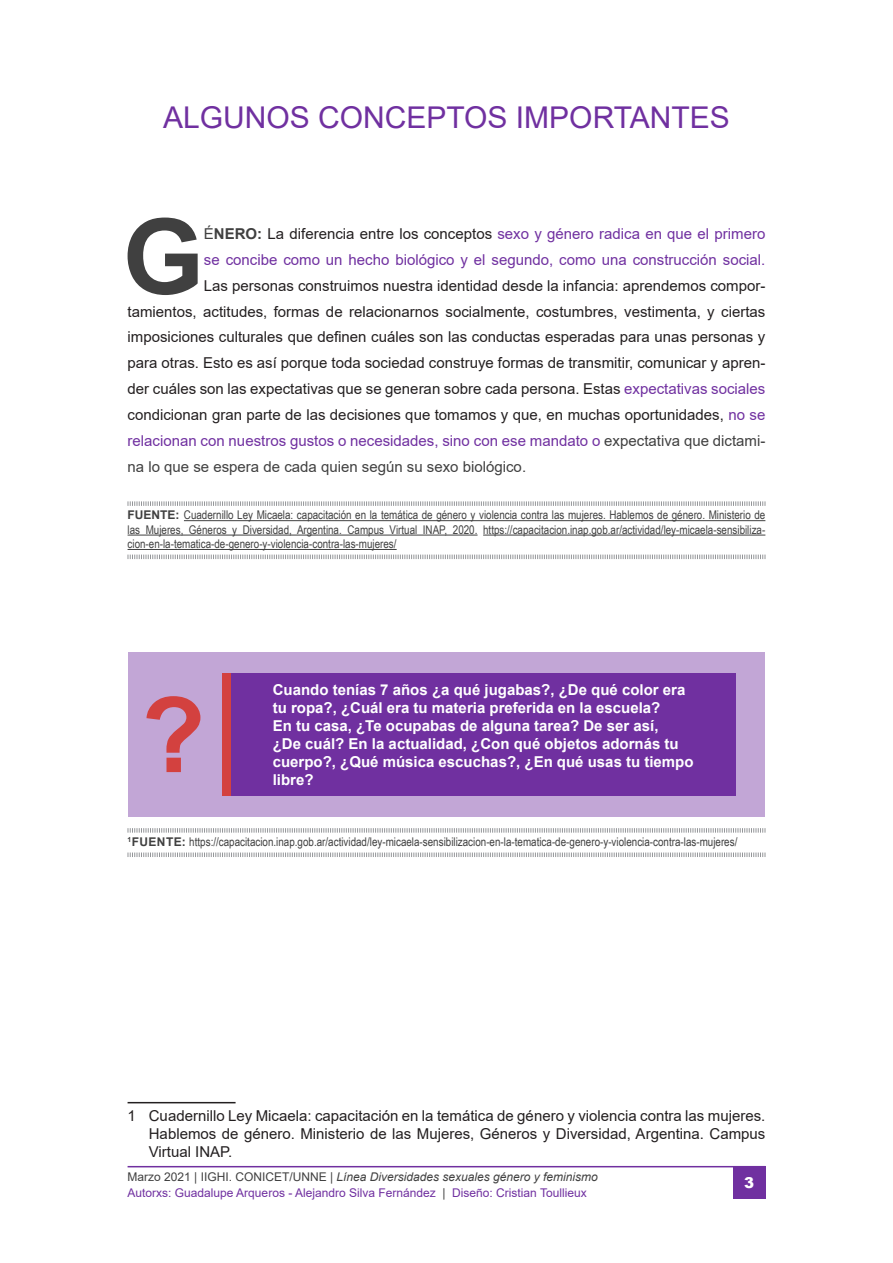
<style>
.page{position:relative;width:893px;height:1263px;background:#fff}
.page>*{position:absolute;margin:0;border:0;box-sizing:border-box;transform-origin:0 0}
.Seguir_leyendo{font:700 105px "Arial";color:#d3413f}
.t1{font:700 104.7px "Arial";color:#404040}
.t2{font:30px "Arial";color:#7030a0}
.t3{font:15px/18px "Arial";color:#231f20;text-align:justify}
.Seguir_leyendo-2{font:700 15px/18px "Arial";color:#fff}
.t4{font:15px "Arial";color:#7030a0}
.t5{font:15px "Arial";color:#404040}
.t6{font:900 15px "Arial";color:#fff}
.Fuente{font:12px/14.4px "Arial Narrow";color:#404040;text-align:justify}
.t7{font:12px/16.2px "Arial";color:#7030a0}
.s1{color:#404040}
.s2{font-weight:700;color:#404040}
.s3{color:#231f20}
.s4{color:#7030a0}
.s5{font-family:"Arial";font-weight:700}
.s6{font-style:italic;color:#404040}
</style>
<div class="page">
<div style="left:733px;top:1166px;width:32px;height:32px;background:#7030a0"></div>
<hr style="left:128px;top:1166px;width:637px;height:1px;background:#7030a0">
<svg style="left:127px;top:501px;width:639px;height:5px"></svg>
<hr style="left:184px;top:520px;width:581px;height:1px;background:#404040">
<hr style="left:128px;top:535px;width:350px;height:1px;background:#404040">
<hr style="left:483px;top:535px;width:282px;height:1px;background:#404040">
<svg style="left:127px;top:554px;width:639px;height:5px"></svg>
<hr style="left:128px;top:549px;width:269px;height:1px;background:#404040">
<svg style="left:127px;top:828px;width:639px;height:5px"></svg>
<svg style="left:127px;top:852px;width:639px;height:5px"></svg>
<hr style="left:128px;top:1102px;width:108px;height:1px;background:#231f20">
<div style="left:128px;top:652px;width:637px;height:164px;background:#c2a6d6"></div>
<div style="left:230px;top:673px;width:506px;height:122px;background:#7030a0"></div>
<div style="left:222px;top:673px;width:8px;height:122px;background:#d3413f"></div>
<p class="t2" style="left:163px;top:97px;width:568px">ALGUNOS CONCEPTOS IMPORTANTES</p>
<p class="t1" style="left:123px;top:183px;width:83px">G</p>
<p class="t4" style="left:204px;top:223px;width:563px"><span class="s1">É</span><span class="s2">NERO:</span> <span class="s3">La diferencia entre los conceptos</span> sexo y género radica en que el primero</p>
<p class="t4" style="left:204px;top:249px;width:563px">se concibe como un hecho biológico y el segundo, como una construcción social.</p>
<p class="t3" style="left:204px;top:276px;width:563px">Las personas construimos nuestra identidad desde la infancia: aprendemos compor-</p>
<p class="t3" style="left:128px;top:302px;width:639px">tamientos, actitudes, formas de relacionarnos socialmente, costumbres, vestimenta, y ciertas</p>
<p class="t3" style="left:128px;top:328px;width:639px">imposiciones culturales que definen cuáles son las conductas esperadas para unas personas y</p>
<p class="t3" style="left:128px;top:354px;width:639px">para otras. Esto es así porque toda sociedad construye formas de transmitir, comunicar y apren-</p>
<p class="t3" style="left:128px;top:380px;width:639px">der cuáles son las expectativas que se generan sobre cada persona. Estas <span class="s4">expectativas sociales</span></p>
<p class="t3" style="left:128px;top:406px;width:639px">condicionan gran parte de las decisiones que tomamos y que, en muchas oportunidades, <span class="s4">no se</span></p>
<p class="t4" style="left:128px;top:430px;width:639px">relacionan con nuestros gustos o necesidades, sino con ese mandato o <span class="s1">expectativa que dictami-</span></p>
<p class="t5" style="left:128px;top:456px;width:400px">na lo que se espera de cada quien según su sexo biológico.</p>
<p class="Fuente" style="left:128px;top:507px;width:639px"><span class="s5">FUENTE:</span> Cuadernillo Ley Micaela: capacitación en la temática de género y violencia contra las mujeres. Hablemos de género. Ministerio de las Mujeres, Géneros y Diversidad, Argentina. Campus Virtual INAP, 2020. https://capacitacion.inap.gob.ar/actividad/ley-micaela-sensibiliza&shy;cion-en-la-tematica-de-genero-y-violencia-contra-las-mujeres/</p>
<p class="Seguir_leyendo" style="left:141px;top:661px;width:66px">?</p>
<p class="Seguir_leyendo-2" style="left:273px;top:681px;width:422px">Cuando tenías 7 años ¿a qué jugabas?, ¿De qué color era tu ropa?, ¿Cuál era tu materia preferida en la escuela?<br>En tu casa, ¿Te ocupabas de alguna tarea? De ser así,<br>¿De cuál? En la actualidad, ¿Con qué objetos adornás tu cuerpo?, ¿Qué música escuchas?, ¿En qué usas tu tiempo libre?</p>
<p class="Fuente" style="left:128px;top:834px;width:611px"><sup>1</sup><span class="s5">FUENTE:</span> https://capacitacion.inap.gob.ar/actividad/ley-micaela-sensibilizacion-en-la-tematica-de-genero-y-violencia-contra-las-mujeres/</p>
<p class="t3" style="left:149px;top:1106px;width:618px;text-indent:-21px">1 Cuadernillo Ley Micaela: capacitación en la temática de género y violencia contra las mujeres.<br>Hablemos de género. Ministerio de las Mujeres, Géneros y Diversidad, Argentina. Campus Virtual INAP.</p>
<p class="t7" style="left:128px;top:1168px;width:472px"><span class="s1">Marzo 2021 | IIGHI. CONICET/UNNE |</span> <span class="s6">Línea Diversidades sexuales género y feminismo<br></span>Autorxs: Guadalupe Arqueros - Alejandro Silva Fernández <span class="s1">|</span> Diseño: Cristian Toullieux</p>
<p class="t6" style="left:744px;top:1171px;width:12px">3</p>
</div>
